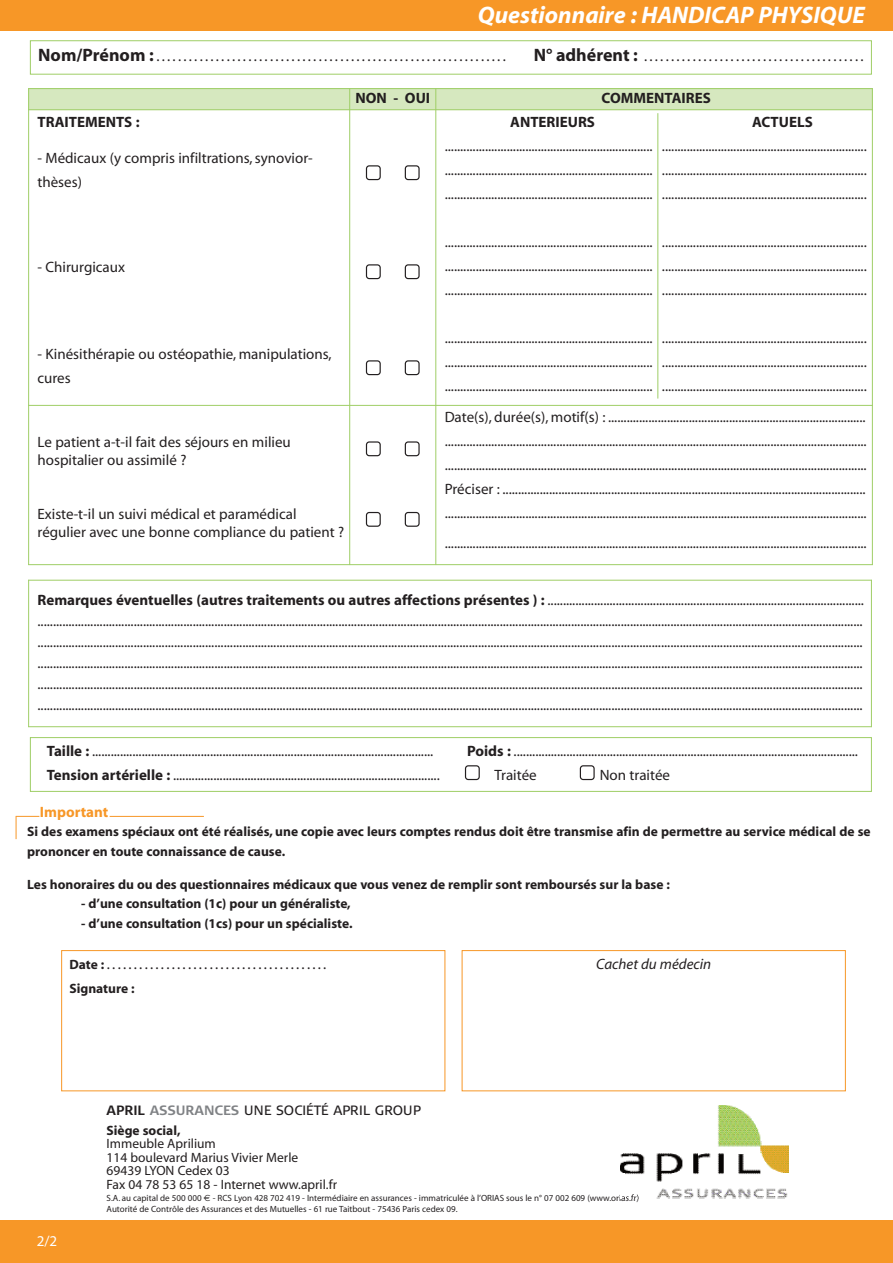
<style>
.page{position:relative;width:893px;height:1263px;background:#fff}
.page>*{position:absolute;margin:0;border:0;box-sizing:border-box;transform-origin:0 0}
.t1{font:italic 700 24px "Myriad";color:#fff}
.t2{font:15px/24px "Myriad";color:#231f20;text-align:justify}
.t3{font:700 15px "Myriad";color:#231f20}
.t4{font:italic 15px "Myriad";color:#231f20}
.t5{font:700 15px "Myriad";color:#f79727}
.t6{font:15px "Myriad";color:#fff}
.t7{font:700 13.5px/19.5px "Myriad";color:#231f20}
.t8{font:13.5px/13.5px "Myriad";color:#231f20}
.t9{font:13.5px "Signa Caps";color:#231f20}
.t10{font:9px/11.1px "Myriad";color:#231f20}
.s1{font-weight:700;font-size:18px}
.s2{font-weight:700}
.s3{font-weight:700;font-size:13.5px}
.s4{font-family:"Signa Column";font-weight:700}
.s5{font-family:"Signa Column";font-weight:700;color:#808285}
.s6{font-family:"Euro Sans"}
</style>
<div class="page">
<div style="left:0;top:0;width:893px;height:30px;background:#f79727"></div>
<div style="left:0;top:1220px;width:893px;height:43px;background:#f79727"></div>
<div style="left:30px;top:40px;width:842px;height:35px;border:1px solid #9fce66"></div>
<hr style="left:110px;top:816px;width:94px;height:1px;background:#f79727">
<svg style="left:16px;top:816px;width:23px;height:23px"></svg>
<img style="left:621px;top:1105px;width:167px;height:93px">
<div style="left:30px;top:737px;width:842px;height:55px;border:1px solid #9fce66"></div>
<svg style="left:580px;top:765px;width:15px;height:15px"></svg>
<svg style="left:465px;top:765px;width:15px;height:15px"></svg>
<hr style="left:28px;top:580px;width:1px;height:147px;background:#9fce66">
<hr style="left:871px;top:580px;width:1px;height:147px;background:#9fce66">
<hr style="left:28px;top:580px;width:844px;height:1px;background:#9fce66">
<hr style="left:28px;top:726px;width:844px;height:1px;background:#9fce66">
<div style="left:462px;top:950px;width:384px;height:141px;border:1px solid #f79727"></div>
<div style="left:61px;top:950px;width:384px;height:141px;border:1px solid #f79727"></div>
<div style="left:28px;top:88px;width:322px;height:22px;background:#d6e8bf"></div>
<div style="left:350px;top:88px;width:86px;height:22px;background:#d6e8bf"></div>
<div style="left:436px;top:88px;width:437px;height:22px;background:#d6e8bf"></div>
<svg style="left:405px;top:360px;width:15px;height:15px"></svg>
<svg style="left:366px;top:360px;width:15px;height:15px"></svg>
<svg style="left:405px;top:264px;width:15px;height:15px"></svg>
<svg style="left:366px;top:264px;width:15px;height:15px"></svg>
<svg style="left:405px;top:165px;width:15px;height:15px"></svg>
<svg style="left:366px;top:165px;width:15px;height:15px"></svg>
<svg style="left:405px;top:512px;width:15px;height:15px"></svg>
<svg style="left:366px;top:512px;width:15px;height:15px"></svg>
<svg style="left:405px;top:441px;width:15px;height:15px"></svg>
<svg style="left:366px;top:441px;width:15px;height:15px"></svg>
<hr style="left:28px;top:88px;width:1px;height:477px;background:#9fce66">
<hr style="left:349px;top:88px;width:1px;height:477px;background:#9fce66">
<hr style="left:435px;top:88px;width:1px;height:477px;background:#9fce66">
<hr style="left:872px;top:88px;width:1px;height:477px;background:#9fce66">
<hr style="left:28px;top:88px;width:845px;height:1px;background:#9fce66">
<hr style="left:28px;top:109px;width:845px;height:1px;background:#9fce66">
<hr style="left:28px;top:405px;width:845px;height:1px;background:#9fce66">
<hr style="left:28px;top:564px;width:845px;height:1px;background:#9fce66">
<hr style="left:657px;top:113px;width:1px;height:285px;background:#9fce66">
<h1 class="t1" style="left:478px;top:6px;width:389px">Questionnaire : HANDICAP PHYSIQUE</h1>
<p class="t2" style="left:38px;top:46px;width:469px"><span class="s1">Nom/Prénom:</span>.................................................................</p>
<p class="t2" style="left:534px;top:46px;width:331px"><span class="s1">N°adhérent:</span> .........................................</p>
<p class="t3" style="left:38px;top:116px;width:104px">TRAITEMENTS :</p>
<p class="t2" style="left:38px;top:147px;width:277px">- Médicaux (y compris infiltrations, synovior&shy;thèses)</p>
<p class="t2" style="left:38px;top:257px;width:89px">- Chirurgicaux</p>
<p class="t3" style="left:355px;top:92px;width:76px">NON - OUI</p>
<p class="t3" style="left:602px;top:92px;width:111px">COMMENTAIRES</p>
<p class="t3" style="left:510px;top:116px;width:86px">ANTERIEURS</p>
<p class="t3" style="left:752px;top:116px;width:62px">ACTUELS</p>
<p class="t2" style="left:445px;top:135px;width:424px">................................................................... .................................................................. ................................................................... .................................................................. ................................................................... ..................................................................</p>
<p class="t2" style="left:445px;top:231px;width:424px">................................................................... .................................................................. ................................................................... .................................................................. ................................................................... ..................................................................</p>
<p class="t2" style="left:38px;top:344px;width:296px">- Kinésithérapie ou ostéopathie, manipulations, cures</p>
<p class="t2" style="left:38px;top:434px;width:255px;line-height:18px">Le patient a-t-il fait des séjours en milieu hospitalier ou assimilé ?</p>
<p class="t2" style="left:38px;top:506px;width:308px;line-height:18px">Existe-t-il un suivi médical et paramédical régulier avec une bonne compliance du patient ?</p>
<p class="t2" style="left:445px;top:327px;width:424px">................................................................... .................................................................. ................................................................... .................................................................. ................................................................... ..................................................................</p>
<p class="t2" style="left:445px;top:407px;width:423px">Date(s), durée(s), motif(s) : ................................................................................... ........................................................................................................................................ ........................................................................................................................................<br>Préciser : ..................................................................................................................... ........................................................................................................................................</p>
<p class="t2" style="left:445px;top:533px;width:423px">........................................................................................................................................</p>
<p class="t2" style="left:38px;top:590px;width:828px;line-height:21px"><span class="s2">Remarques éventuelles (autres traitements ou autres affections présentes ) :</span> ...................................................................................................... .......................................................................................................................................................................................................................................................................... .......................................................................................................................................................................................................................................................................... .......................................................................................................................................................................................................................................................................... .......................................................................................................................................................................................................................................................................... ..........................................................................................................................................................................................................................................................................</p>
<p class="t2" style="left:47px;top:740px;width:388px"><span class="s2">Taille :</span> ..............................................................................................................</p>
<p class="t2" style="left:467px;top:740px;width:392px"><span class="s2">Poids :</span> ...............................................................................................................</p>
<p class="t2" style="left:47px;top:764px;width:394px"><span class="s2">Tension artérielle :</span> ......................................................................................</p>
<p class="t2" style="left:494px;top:764px;width:44px">Traitée</p>
<p class="t2" style="left:600px;top:764px;width:72px">Non traitée</p>
<p class="t5" style="left:40px;top:806px;width:70px">Important</p>
<p class="t7" style="left:27px;top:823px;width:845px">Si des examens spéciaux ont été réalisés, une copie avec leurs comptes rendus doit être transmise afin de permettre au service médical de se prononcer en toute connaissance de cause.</p>
<p class="t7" style="left:27px;top:876px;width:644px">Les honoraires du ou des questionnaires médicaux que vous venez de remplir sont remboursés sur la base :</p>
<p class="t7" style="left:81px;top:895px;width:271px">- d’une consultation (1c) pour un généraliste,</p>
<p class="t7" style="left:81px;top:915px;width:273px">- d’une consultation (1cs) pour un spécialiste.</p>
<p class="t2" style="left:70px;top:953px;width:258px"><span class="s3">Date:</span>.........................................</p>
<p class="t4" style="left:596px;top:958px;width:117px">Cachet du médecin</p>
<p class="t7" style="left:70px;top:980px;width:67px">Signature :</p>
<p class="t6" style="left:37px;top:1236px;width:22px">2/2</p>
<p class="t9" style="left:107px;top:1103px;width:316px"><span class="s4">APRIL</span> <span class="s5">ASSURANCES</span> UNE SOCIÉTÉ APRIL GROUP</p>
<p class="t7" style="left:107px;top:1122px;width:75px">Siège social,</p>
<p class="t8" style="left:107px;top:1138px;width:232px">Immeuble Aprilium<br>114 boulevard Marius Vivier Merle<br>69439 LYON Cedex 03<br>Fax 04 78 53 65 18 - Internet www.april.fr</p>
<p class="t10" style="left:107px;top:1193px;width:534px">S.A. au capital de 500 000 <span class="s6">€</span> - RCS Lyon 428 702 419 - Intermédiaire en assurances - immatriculée à l’ORIAS sous le n° 07 002 609 (www.orias.fr)<br>Autorité de Contrôle des Assurances et des Mutuelles - 61 rue Taitbout - 75436 Paris cedex 09.</p>
</div>
